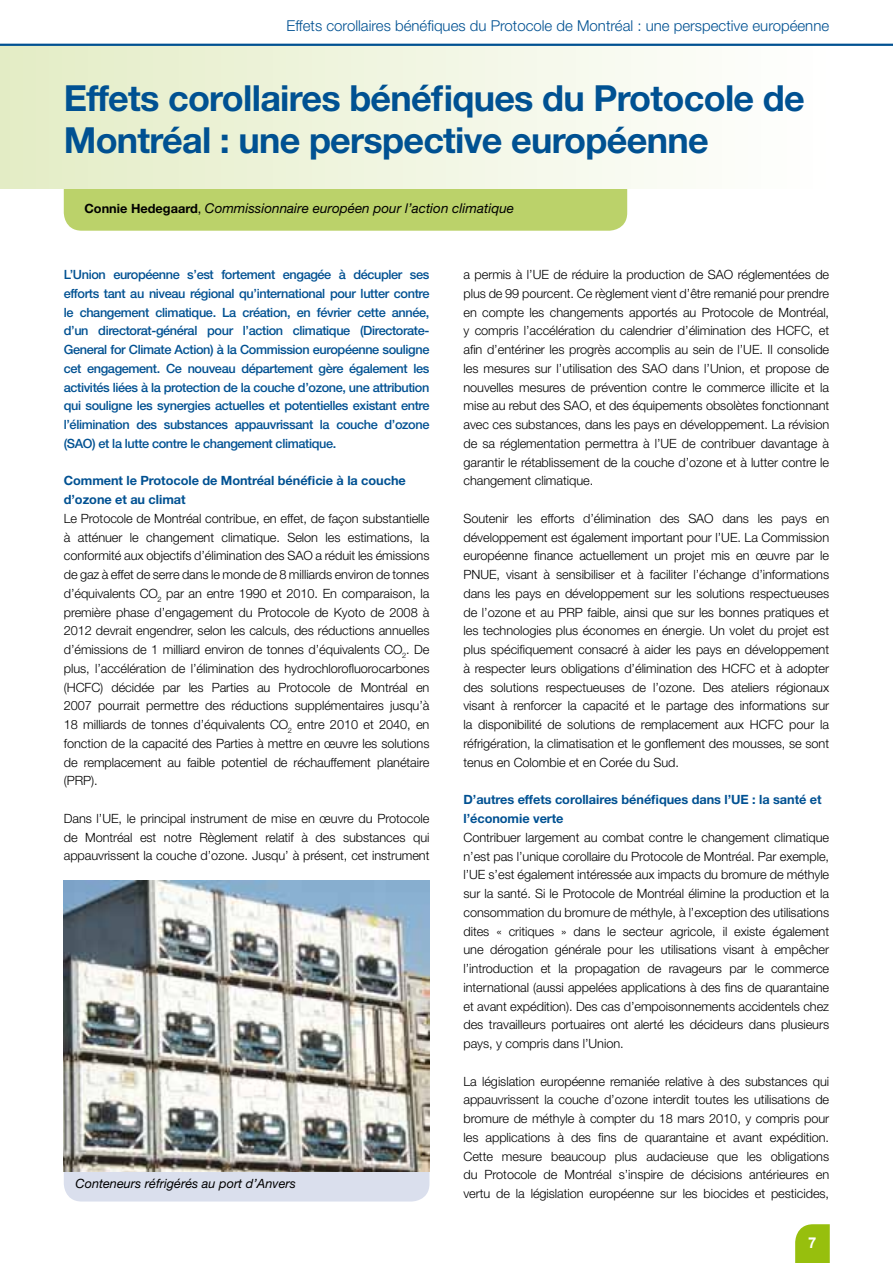
<style>
.page{position:relative;width:893px;height:1263px;background:#fff}
.page>*{position:absolute;margin:0;border:0;box-sizing:border-box;transform-origin:0 0}
.t1{font:700 36px/42px "Helvetica Neue LT Pro";letter-spacing:-.02em;color:#005192}
.t2{font:300 15px "Helvetica Neue LT Pro";color:#005192}
.t3{font:700 15px "Arial";color:#fff}
.t4{font:italic 13.5px "Helvetica Neue LT Pro";color:#000}
.t5{font:300 12.75px/18.8px "Helvetica Neue LT Pro";letter-spacing:-.005em;color:#000;text-align:justify}
.t6{font:500 12.75px/18.8px "Helvetica Neue LT Pro";letter-spacing:-.03em;color:#005192;text-align:justify}
.t7{font:700 12.75px/18.8px "Helvetica Neue LT Pro";letter-spacing:-.005em;color:#005192}
.t8{font:italic 12.75px "Helvetica Neue LT Pro";color:#000}
.s1{font-weight:700;font-style:normal;font-size:12.75px}
.s2{font-style:normal;font-size:12.75px}
</style>
<div class="page">
<svg style="left:795px;top:1224px;width:35px;height:39px"></svg>
<div style="left:64px;top:172px;width:563px;height:59px;background:#bbd26a;border-radius:18px"></div>
<div style="left:0;top:45px;width:828px;height:143px;background:linear-gradient(to right,#e3ecc6,#fff)"></div>
<div style="left:64px;top:1143px;width:365px;height:58px;background:#dadfed;border-radius:18px"></div>
<img style="left:64px;top:880px;width:365px;height:291px">
<hr style="left:0;top:44px;width:893px;height:2px;background:#005192">
<p class="t2" style="left:286px;top:16px;width:544px">Effets corollaires bénéfiques du Protocole de Montréal : une perspective européenne</p>
<h1 class="t1" style="left:64px;top:76px;width:742px">Effets corollaires bénéfiques du Protocole de<br>Montréal : une perspective européenne</h1>
<p class="t4" style="left:85px;top:200px;width:431px"><span class="s1">Connie Hedegaard</span><span class="s2">,</span> Commissionnaire européen pour l’action climatique</p>
<p class="t6" style="left:64px;top:265px;width:367px">L’Union européenne s’est fortement engagée à décupler ses efforts tant au niveau régional qu’international pour lutter contre le changement climatique. La création, en février cette année, d’un directorat-général pour l’action climatique (Directorate-General for Climate Action) à la Commission européenne souligne cet engagement. Ce nouveau département gère également les activités liées à la protection de la couche d’ozone, une attribution qui souligne les synergies actuelles et potentielles existant entre l’élimination des substances appauvrissant la couche d’ozone (SAO) et la lutte contre le changement climatique.</p>
<p class="t7" style="left:64px;top:471px;width:344px">Comment le Protocole de Montréal bénéficie à la couche d’ozone et au climat</p>
<p class="t5" style="left:64px;top:509px;width:367px">Le Protocole de Montréal contribue, en effet, de façon substantielle à atténuer le changement climatique. Selon les estimations, la conformité aux objectifs d’élimination des SAO a réduit les émissions de gaz à effet de serre dans le monde de 8 milliards environ de tonnes d’équivalents CO<sub>2</sub> par an entre 1990 et 2010. En comparaison, la première phase d’engagement du Protocole de Kyoto de 2008 à 2012 devrait engendrer, selon les calculs, des réductions annuelles d’émissions de 1 milliard environ de tonnes d’équivalents CO<sub>2</sub>. De plus, l’accélération de l’élimination des hydrochlorofluorocarbones (HCFC) décidée par les Parties au Protocole de Montréal en 2007 pourrait permettre des réductions supplémentaires jusqu’à 18 milliards de tonnes d’équivalents CO<sub>2</sub> entre 2010 et 2040, en fonction de la capacité des Parties à mettre en œuvre les solutions de remplacement au faible potentiel de réchauffement planétaire (PRP).</p>
<p class="t5" style="left:64px;top:809px;width:367px">Dans l’UE, le principal instrument de mise en œuvre du Protocole de Montréal est notre Règlement relatif à des substances qui appauvrissent la couche d’ozone. Jusqu’ à présent, cet instrument</p>
<p class="t8" style="left:75px;top:1176px;width:222px">Conteneurs réfrigérés au port d’Anvers</p>
<p class="t5" style="left:463px;top:265px;width:367px">a permis à l’UE de réduire la production de SAO réglementées de plus de 99 pourcent. Ce règlement vient d’être remanié pour prendre en compte les changements apportés au Protocole de Montréal, y compris l’accélération du calendrier d’élimination des HCFC, et afin d’entériner les progrès accomplis au sein de l’UE. Il consolide les mesures sur l’utilisation des SAO dans l’Union, et propose de nouvelles mesures de prévention contre le commerce illicite et la mise au rebut des SAO, et des équipements obsolètes fonctionnant avec ces substances, dans les pays en développement. La révision de sa réglementation permettra à l’UE de contribuer davantage à garantir le rétablissement de la couche d’ozone et à lutter contre le changement climatique.</p>
<p class="t5" style="left:463px;top:509px;width:367px">Soutenir les efforts d’élimination des SAO dans les pays en développement est également important pour l’UE. La Commission européenne finance actuellement un projet mis en œuvre par le PNUE, visant à sensibiliser et à faciliter l’échange d’informations dans les pays en développement sur les solutions respectueuses de l’ozone et au PRP faible, ainsi que sur les bonnes pratiques et les technologies plus économes en énergie. Un volet du projet est plus spécifiquement consacré à aider les pays en développement à respecter leurs obligations d’élimination des HCFC et à adopter des solutions respectueuses de l’ozone. Des ateliers régionaux visant à renforcer la capacité et le partage des informations sur la disponibilité de solutions de remplacement aux HCFC pour la réfrigération, la climatisation et le gonflement des mousses, se sont tenus en Colombie et en Corée du Sud.</p>
<p class="t7" style="left:463px;top:790px;width:360px">D’autres effets corollaires bénéfiques dans l’UE : la santé et l’économie verte</p>
<p class="t5" style="left:463px;top:827px;width:367px">Contribuer largement au combat contre le changement climatique n’est pas l’unique corollaire du Protocole de Montréal. Par exemple, l’UE s’est également intéressée aux impacts du bromure de méthyle sur la santé. Si le Protocole de Montréal élimine la production et la consommation du bromure de méthyle, à l’exception des utilisations dites « critiques » dans le secteur agricole, il existe également une dérogation générale pour les utilisations visant à empêcher l’introduction et la propagation de ravageurs par le commerce international (aussi appelées applications à des fins de quarantaine et avant expédition). Des cas d’empoisonnements accidentels chez des travailleurs portuaires ont alerté les décideurs dans plusieurs pays, y compris dans l’Union.</p>
<p class="t5" style="left:463px;top:1071px;width:367px">La législation européenne remaniée relative à des substances qui appauvrissent la couche d’ozone interdit toutes les utilisations de bromure de méthyle à compter du 18 mars 2010, y compris pour les applications à des fins de quarantaine et avant expédition.<br>Cette mesure beaucoup plus audacieuse que les obligations du Protocole de Montréal s’inspire de décisions antérieures en vertu de la législation européenne sur les biocides et pesticides,</p>
<p class="t3" style="left:808px;top:1233px;width:10px">7</p>
</div>
